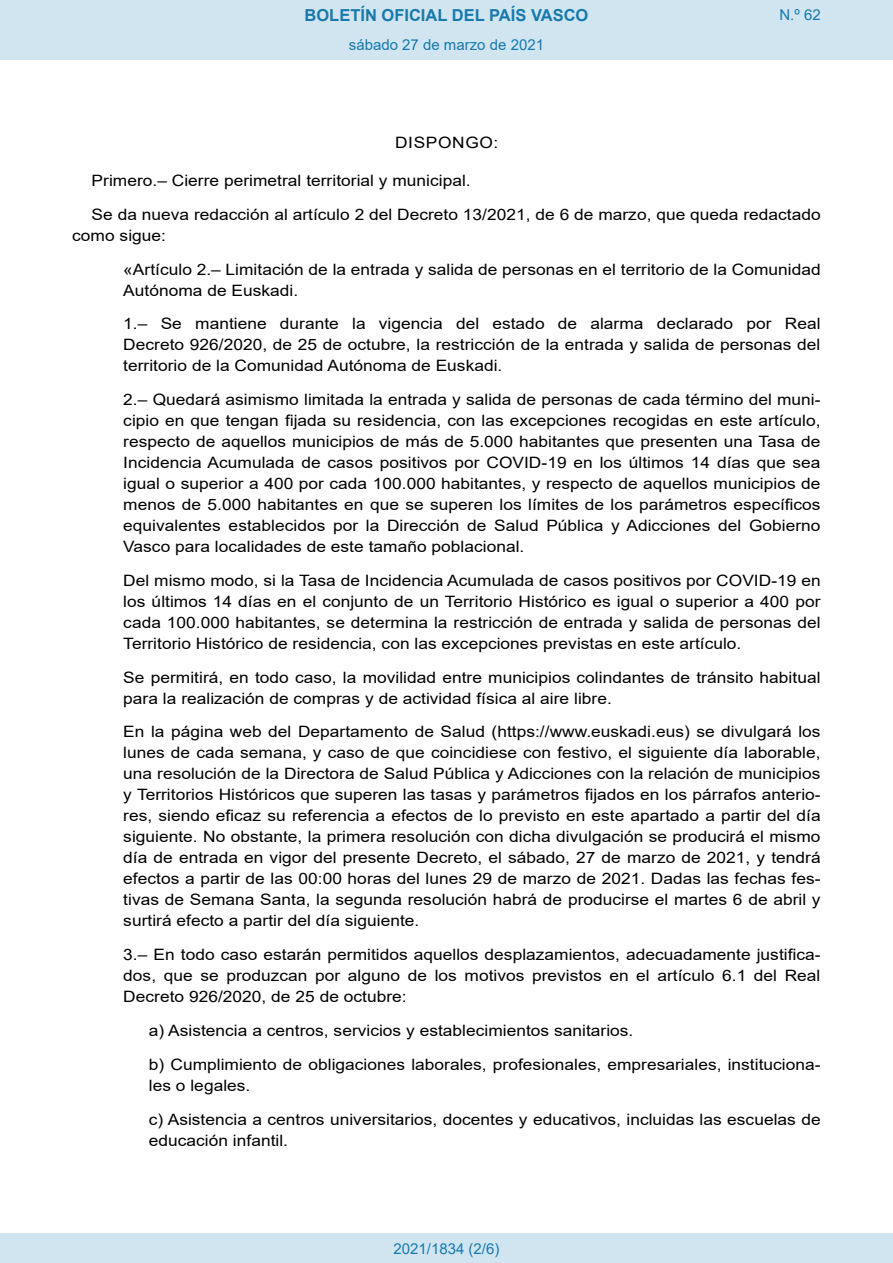
<style>
.page{position:relative;width:893px;height:1263px;background:#fff}
.page>*{position:absolute;margin:0;border:0;box-sizing:border-box;transform-origin:0 0}
.t1{font:700 16.5px "Arial";color:#1879ad}
.BOPVDetalle2{font:15.6px/21px "Arial";color:#000;text-align:justify;scale:1.11 1}
.BOPVDetalle3{font:15.6px/21px "Arial";color:#000;scale:1.11 1}
.BOPVDetalle{font:15.6px/21px "Arial";color:#000;scale:1.11 1}
.BOPVClave{font:15.6px "Arial";letter-spacing:.035em;color:#000;scale:1.11 1}
.Paginacion_Centro{font:15px "Arial";color:#1879ad}
</style>
<div class="page">
<div style="left:0;top:0;width:893px;height:60px;background:#d0e5f0"></div>
<div style="left:0;top:1233px;width:893px;height:30px;background:#d0e5f0"></div>
<p class="t1" style="left:305px;top:3px;width:285px">BOLETÍN OFICIAL DEL PAÍS VASCO</p>
<p class="Paginacion_Centro" style="left:349px;top:35px;width:197px">sábado 27 de marzo de 2021</p>
<p class="Paginacion_Centro" style="left:779px;top:5px;width:43px">N.º 62</p>
<p class="BOPVClave" style="left:395px;top:132px;width:94px">DISPONGO:</p>
<p class="BOPVDetalle" style="left:92px;top:170px;width:343px">Primero.– Cierre perimetral territorial y municipal.</p>
<p class="BOPVDetalle" style="left:72px;top:204px;width:676px;text-indent:19px">Se da nueva redacción al artículo 2 del Decreto 13/2021, de 6 de marzo, que queda redactado como sigue:</p>
<p class="BOPVDetalle2" style="left:123px;top:259px;width:630px">«Artículo 2.– Limitación de la entrada y salida de personas en el territorio de la Comunidad<br>Autónoma de Euskadi.</p>
<p class="BOPVDetalle2" style="left:123px;top:313px;width:630px">1.– Se mantiene durante la vigencia del estado de alarma declarado por Real Decreto 926/2020, de 25 de octubre, la restricción de la entrada y salida de personas del territorio de la Comunidad Autónoma de Euskadi.</p>
<p class="BOPVDetalle2" style="left:123px;top:389px;width:630px">2.– Quedará asimismo limitada la entrada y salida de personas de cada término del muni&shy;cipio en que tengan fijada su residencia, con las excepciones recogidas en este artículo, respecto de aquellos municipios de más de 5.000 habitantes que presenten una Tasa de Incidencia Acumulada de casos positivos por COVID-19 en los últimos 14 días que sea igual o superior a 400 por cada 100.000 habitantes, y respecto de aquellos municipios de menos de 5.000 habitantes en que se superen los límites de los parámetros específicos equivalentes establecidos por la Dirección de Salud Pública y Adicciones del Gobierno Vasco para localidades de este tamaño poblacional.</p>
<p class="BOPVDetalle2" style="left:123px;top:570px;width:630px">Del mismo modo, si la Tasa de Incidencia Acumulada de casos positivos por COVID-19 en los últimos 14 días en el conjunto de un Territorio Histórico es igual o superior a 400 por cada 100.000 habitantes, se determina la restricción de entrada y salida de personas del Territorio Histórico de residencia, con las excepciones previstas en este artículo.</p>
<p class="BOPVDetalle2" style="left:123px;top:667px;width:630px">Se permitirá, en todo caso, la movilidad entre municipios colindantes de tránsito habitual para la realización de compras y de actividad física al aire libre.</p>
<p class="BOPVDetalle2" style="left:123px;top:721px;width:630px">En la página web del Departamento de Salud (https://www.euskadi.eus) se divulgará los lunes de cada semana, y caso de que coincidiese con festivo, el siguiente día laborable, una resolución de la Directora de Salud Pública y Adicciones con la relación de municipios y Territorios Históricos que superen las tasas y parámetros fijados en los párrafos anterio&shy;res, siendo eficaz su referencia a efectos de lo previsto en este apartado a partir del día siguiente. No obstante, la primera resolución con dicha divulgación se producirá el mismo día de entrada en vigor del presente Decreto, el sábado, 27 de marzo de 2021, y tendrá efectos a partir de las 00:00 horas del lunes 29 de marzo de 2021. Dadas las fechas fes&shy;tivas de Semana Santa, la segunda resolución habrá de producirse el martes 6 de abril y surtirá efecto a partir del día siguiente.</p>
<p class="BOPVDetalle2" style="left:123px;top:944px;width:630px">3.– En todo caso estarán permitidos aquellos desplazamientos, adecuadamente justifica&shy;dos, que se produzcan por alguno de los motivos previstos en el artículo 6.1 del Real Decreto 926/2020, de 25 de octubre:</p>
<p class="BOPVDetalle3" style="left:149px;top:1020px;width:438px">a) Asistencia a centros, servicios y establecimientos sanitarios.</p>
<p class="BOPVDetalle3" style="left:149px;top:1054px;width:607px">b) Cumplimiento de obligaciones laborales, profesionales, empresariales, instituciona&shy;les o legales.</p>
<p class="BOPVDetalle3" style="left:149px;top:1108px;width:607px">c) Asistencia a centros universitarios, docentes y educativos, incluidas las escuelas de educación infantil.</p>
<p class="Paginacion_Centro" style="left:393px;top:1238px;width:107px">2021/1834 (2/6)</p>
</div>
